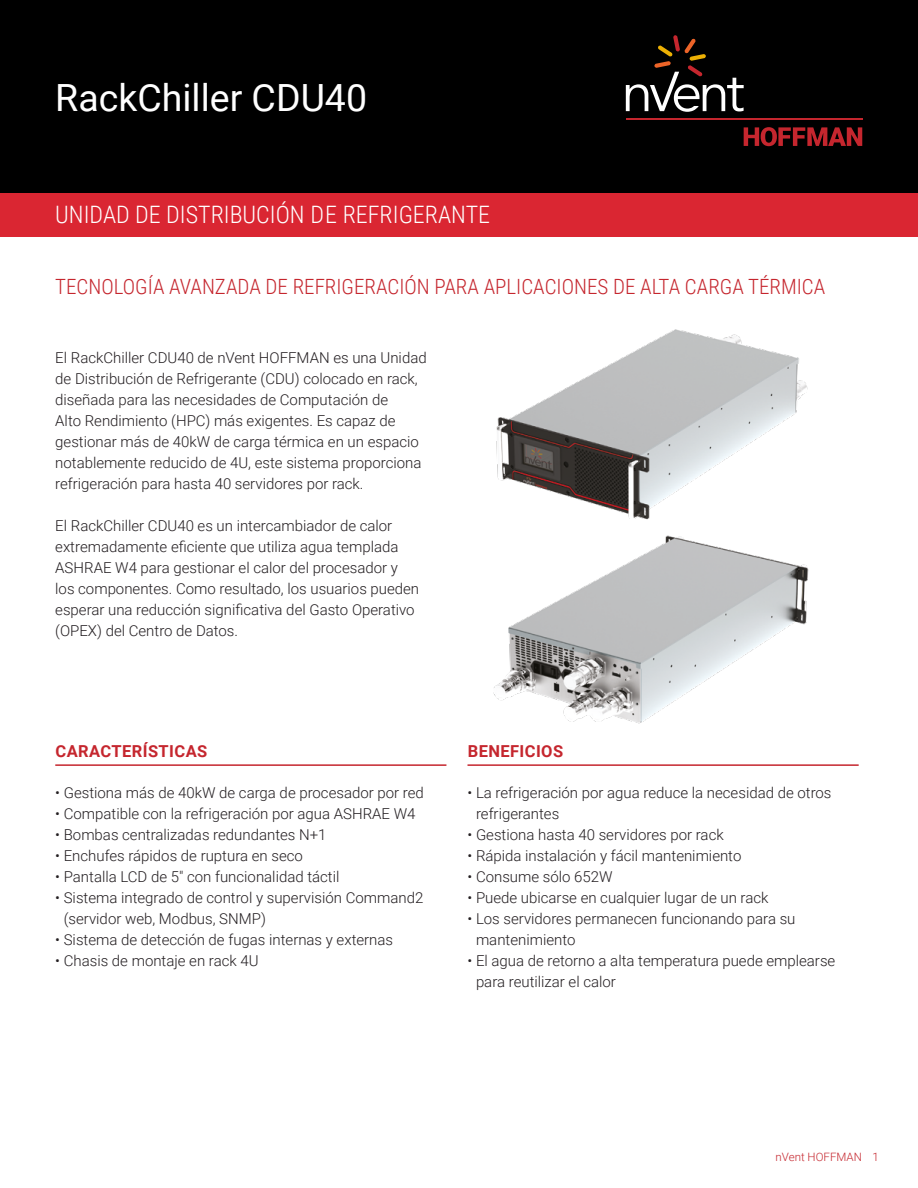
<style>
.page{position:relative;width:918px;height:1188px;background:#fff}
.page>*{position:absolute;margin:0;border:0;box-sizing:border-box;transform-origin:0 0}
.t1{font:37.5px "Roboto";color:#fff}
.t2{font:300 24px "Roboto Condensed";color:#fff}
.t3{font:300 21px "Roboto Condensed";color:#c5262e}
.t4{font:700 16.5px "Roboto";letter-spacing:.025em;color:#c5262e}
.t5{font:300 15px/21px "Roboto";color:#231e21}
.t6{font:300 11.55px "Roboto";color:#c5262e}
</style>
<div class="page">
<div style="left:0;top:0;width:918px;height:237px;background:#da2632"></div>
<div style="left:0;top:0;width:918px;height:193px;background:#000"></div>
<svg style="left:744px;top:127px;width:118px;height:19px"></svg>
<hr style="left:626px;top:118px;width:236px;height:2px;background:#c5262e">
<svg style="left:626px;top:35px;width:118px;height:77px"></svg>
<hr style="left:55px;top:764px;width:391px;height:2px;background:#c5262e">
<hr style="left:468px;top:764px;width:391px;height:2px;background:#c5262e">
<img style="left:496px;top:329px;width:312px;height:191px">
<img style="left:493px;top:535px;width:316px;height:189px">
<h1 class="t1" style="left:55px;top:71px;width:313px">RackChiller CDU40</h1>
<h2 class="t2" style="left:55px;top:198px;width:436px">UNIDAD DE DISTRIBUCIÓN DE REFRIGERANTE</h2>
<h3 class="t3" style="left:55px;top:272px;width:772px">TECNOLOGÍA AVANZADA DE REFRIGERACIÓN PARA APLICACIONES DE ALTA CARGA TÉRMICA</h3>
<p class="t5" style="left:55px;top:346px;width:373px">El RackChiller CDU40 de nVent HOFFMAN es una Unidad de Distribución de Refrigerante (CDU) colocado en rack, diseñada para las necesidades de Computación de<br>Alto Rendimiento (HPC) más exigentes. Es capaz de gestionar más de 40kW de carga térmica en un espacio notablemente reducido de 4U, este sistema proporciona refrigeración para hasta 40 servidores por rack.</p>
<p class="t5" style="left:55px;top:514px;width:365px">El RackChiller CDU40 es un intercambiador de calor extremadamente eficiente que utiliza agua templada ASHRAE W4 para gestionar el calor del procesador y los componentes. Como resultado, los usuarios pueden esperar una reducción significativa del Gasto Operativo (OPEX) del Centro de Datos.</p>
<p class="t4" style="left:56px;top:740px;width:153px">CARACTERÍSTICAS</p>
<p class="t4" style="left:468px;top:740px;width:97px">BENEFICIOS</p>
<p class="t5" style="left:55px;top:782px;width:370px">• Gestiona más de 40kW de carga de procesador por red</p>
<p class="t5" style="left:55px;top:803px;width:362px">• Compatible con la refrigeración por agua ASHRAE W4</p>
<p class="t5" style="left:55px;top:824px;width:273px">• Bombas centralizadas redundantes N+1</p>
<p class="t5" style="left:55px;top:845px;width:249px">• Enchufes rápidos de ruptura en seco</p>
<p class="t5" style="left:55px;top:866px;width:286px">• Pantalla LCD de 5″ con funcionalidad táctil</p>
<p class="t5" style="left:64px;top:887px;width:361px;text-indent:-9px">• Sistema integrado de control y supervisión Command2 (servidor web, Modbus, SNMP)</p>
<p class="t5" style="left:55px;top:929px;width:339px">• Sistema de detección de fugas internas y externas</p>
<p class="t5" style="left:55px;top:950px;width:205px">• Chasis de montaje en rack 4U</p>
<p class="t5" style="left:476px;top:782px;width:357px;text-indent:-9px">• La refrigeración por agua reduce la necesidad de otros refrigerantes</p>
<p class="t5" style="left:468px;top:824px;width:258px">• Gestiona hasta 40 servidores por rack</p>
<p class="t5" style="left:468px;top:845px;width:275px">• Rápida instalación y fácil mantenimiento</p>
<p class="t5" style="left:468px;top:866px;width:147px">• Consume sólo 652W</p>
<p class="t5" style="left:468px;top:887px;width:302px">• Puede ubicarse en cualquier lugar de un rack</p>
<p class="t5" style="left:476px;top:908px;width:321px;text-indent:-9px">• Los servidores permanecen funcionando para su mantenimiento</p>
<p class="t5" style="left:476px;top:950px;width:361px;text-indent:-9px">• El agua de retorno a alta temperatura puede emplearse para reutilizar el calor</p>
<p class="t6" style="left:776px;top:1149px;width:105px">nVent HOFFMAN 1</p>
</div>
